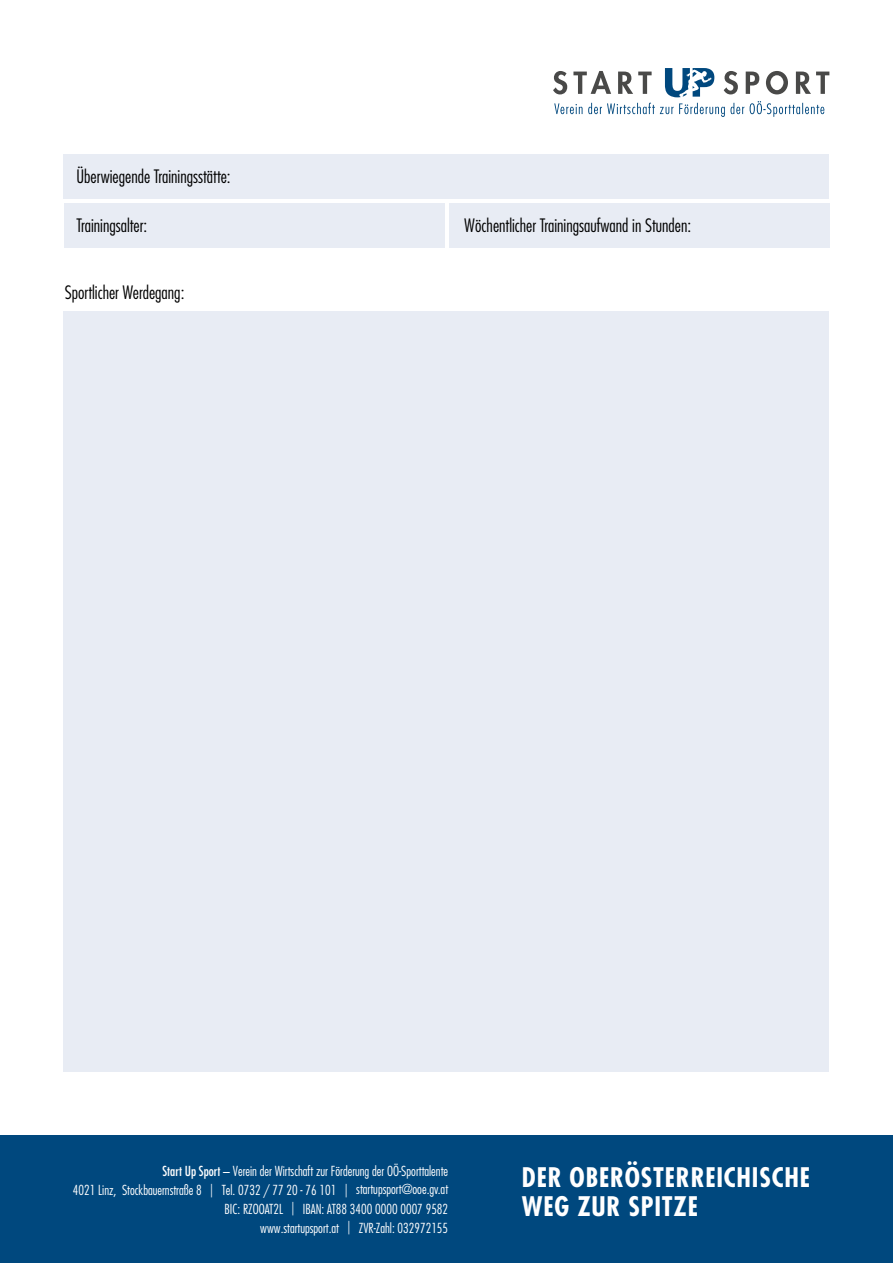
<style>
.page{position:relative;width:893px;height:1263px;background:#fff}
.page>*{position:absolute;margin:0;border:0;box-sizing:border-box;transform-origin:0 0}
.t1{font:700 condensed 26.25px/29.5px "Futura";letter-spacing:.03em;color:#fff}
.t2{font:300 condensed 18px "Futura";color:#000}
.t3{font:300 condensed 13.5px/18.8px "Futura";color:#fff;text-align:right}
.s1{font-weight:400}
</style>
<div class="page">
<div style="left:64px;top:154px;width:765px;height:45px;background:#e8ecf4"></div>
<div style="left:64px;top:203px;width:380px;height:45px;background:#e8ecf4"></div>
<div style="left:449px;top:203px;width:380px;height:45px;background:#e8ecf4"></div>
<div style="left:64px;top:311px;width:765px;height:760px;background:#e8ecf4"></div>
<svg style="left:553px;top:68px;width:276px;height:49px"></svg>
<div style="left:0;top:1135px;width:893px;height:128px;background:#00487e"></div>
<h2 class="t2" style="left:77px;top:165px;width:156px">Überwiegende Trainingsstätte:</h2>
<h2 class="t2" style="left:77px;top:214px;width:72px">Trainingsalter:</h2>
<h2 class="t2" style="left:464px;top:214px;width:228px">Wöchentlicher Trainingsaufwand in Stunden:</h2>
<h2 class="t2" style="left:65px;top:281px;width:121px">Sportlicher Werdegang:</h2>
<p class="t3" style="left:73px;top:1162px;width:377px"><span class="s1">Start Up Sport –</span> Verein der Wirtschaft zur Förderung der OÖ-Sporttalente<br>4021 Linz, Stockbauernstraße 8 | Tel. 0732 / 77 20 - 76 101 | startupsport@ooe.gv.at BIC: RZOOAT2L | IBAN: AT88 3400 0000 0007 9582<br>www.startupsport.at | ZVR-Zahl: 032972155</p>
<h1 class="t1" style="left:522px;top:1162px;width:290px">DER OBERÖSTERREICHISCHE<br>WEG ZUR SPITZE</h1>
</div>
